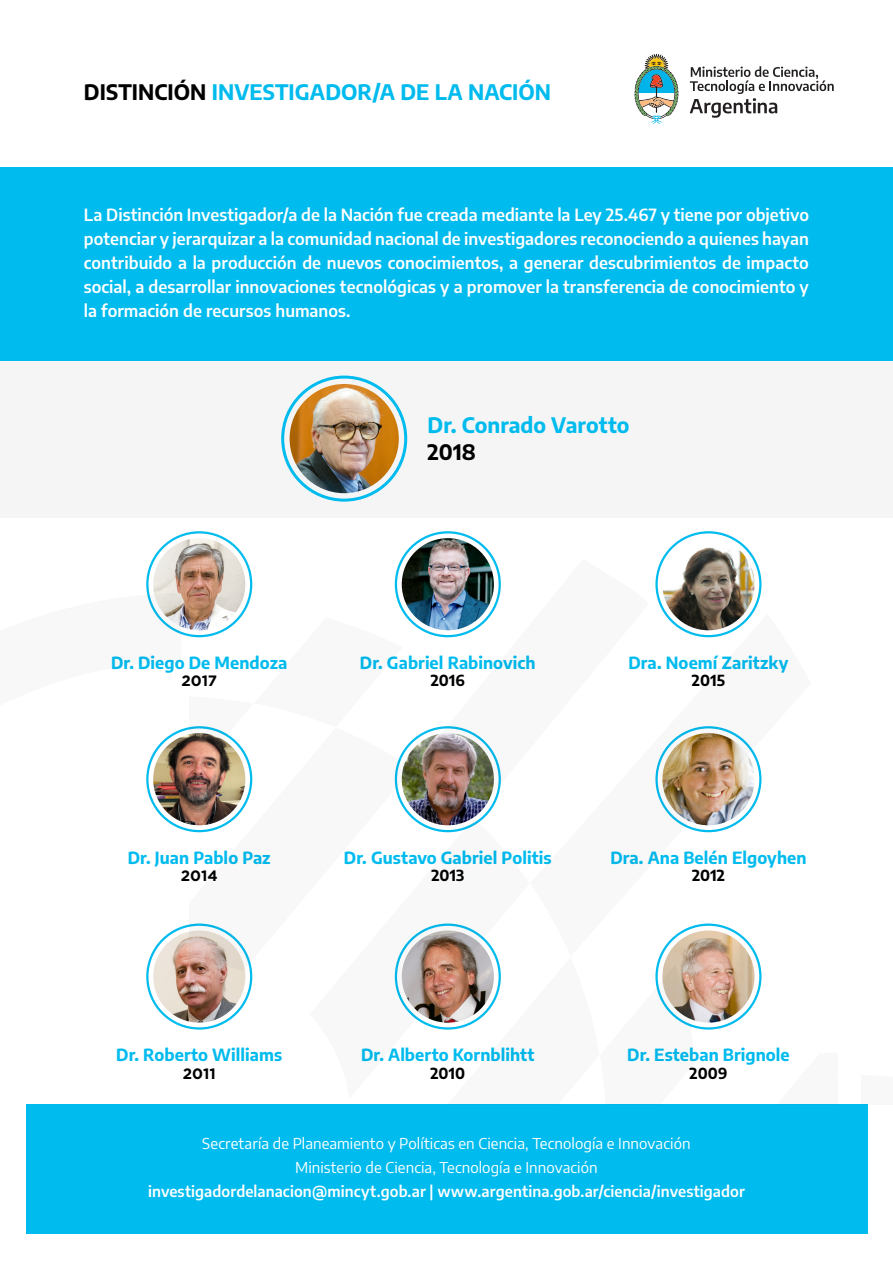
<style>
.page{position:relative;width:893px;height:1263px;background:#fff}
.page>*{position:absolute;margin:0;border:0;box-sizing:border-box;transform-origin:0 0}
.t1{font:700 21px "Encode Sans";color:#0be}
.t2{font:700 21px "Encode Sans";color:#000}
.t3{font:600 16.5px/24px "Encode Sans";color:#fff;text-align:justify}
.t4{font:700 16.5px "Encode Sans";letter-spacing:.005em;color:#0be}
.t5{font:15px/24px "Encode Sans";letter-spacing:.005em;color:#fff;text-align:center}
.t6{font:600 15px "Encode Sans";letter-spacing:.005em;color:#fff}
.t7{font:700 15px "Encode Sans";letter-spacing:.01em;color:#000}
.t8{font:700 15px "Gotham";color:#000}
.s1{color:#000}
</style>
<div class="page">
<div style="left:0;top:360px;width:893px;height:157px;background:#f0f0f1"></div>
<div style="left:27px;top:1104px;width:841px;height:130px;background:#0be"></div>
<div style="left:0;top:167px;width:893px;height:193px;background:#0be"></div>
<div style="left:281px;top:376px;width:126px;height:126px;border:3px solid #0be;border-radius:50%"></div>
<img style="left:290px;top:384px;width:109px;height:109px;border-radius:55px">
<img style="left:662px;top:538px;width:92px;height:92px;border-radius:46px">
<img style="left:662px;top:930px;width:92px;height:93px;border-radius:46px">
<img style="left:153px;top:538px;width:92px;height:92px;border-radius:46px">
<img style="left:153px;top:930px;width:92px;height:93px;border-radius:46px">
<img style="left:153px;top:733px;width:92px;height:92px;border-radius:46px">
<img style="left:402px;top:538px;width:92px;height:92px;border-radius:46px">
<svg style="left:634px;top:54px;width:44px;height:70px"></svg>
<svg style="left:690px;top:66px;width:144px;height:52px"></svg>
<svg style="left:146px;top:592px;width:35px;height:435px"></svg>
<img style="left:413px;top:558px;width:88px;height:259px">
<img style="left:655px;top:614px;width:107px;height:343px">
<svg style="left:198px;top:964px;width:498px;height:66px"></svg>
<svg style="left:530px;top:964px;width:70px;height:66px"></svg>
<svg style="left:189px;top:595px;width:214px;height:132px"></svg>
<svg style="left:309px;top:817px;width:221px;height:213px"></svg>
<svg style="left:189px;top:727px;width:224px;height:244px"></svg>
<p class="t1" style="left:84px;top:77px;width:469px"><span class="s1">DISTINCIÓN</span> INVESTIGADOR/A DE LA NACIÓN</p>
<p class="t3" style="left:84px;top:202px;width:727px">La Distinción Investigador/a de la Nación fue creada mediante la Ley 25.467 y tiene por objetivo potenciar y jerarquizar a la comunidad nacional de investigadores reconociendo a quienes hayan contribuido a la producción de nuevos conocimientos, a generar descubrimientos de impacto social, a desarrollar innovaciones tecnológicas y a promover la transferencia de conocimiento y la formación de recursos humanos.</p>
<p class="t1" style="left:428px;top:410px;width:203px">Dr. Conrado Varotto</p>
<p class="t2" style="left:428px;top:437px;width:50px">2018</p>
<p class="t4" style="left:111px;top:650px;width:178px">Dr. Diego De Mendoza</p>
<p class="t8" style="left:181px;top:671px;width:37px">2017</p>
<p class="t4" style="left:360px;top:650px;width:177px">Dr. Gabriel Rabinovich</p>
<p class="t7" style="left:431px;top:669px;width:36px">2016</p>
<p class="t4" style="left:628px;top:650px;width:162px">Dra. Noemí Zaritzky</p>
<p class="t7" style="left:692px;top:669px;width:35px">2015</p>
<p class="t4" style="left:128px;top:845px;width:144px">Dr. Juan Pablo Paz</p>
<p class="t8" style="left:181px;top:866px;width:38px">2014</p>
<p class="t4" style="left:344px;top:845px;width:209px">Dr. Gustavo Gabriel Politis</p>
<p class="t7" style="left:431px;top:864px;width:34px">2013</p>
<p class="t4" style="left:610px;top:845px;width:198px">Dra. Ana Belén Elgoyhen</p>
<p class="t7" style="left:692px;top:864px;width:34px">2012</p>
<p class="t4" style="left:116px;top:1042px;width:168px">Dr. Roberto Williams</p>
<p class="t8" style="left:183px;top:1063px;width:35px">2011</p>
<p class="t4" style="left:361px;top:1042px;width:175px">Dr. Alberto Kornblihtt</p>
<p class="t7" style="left:430px;top:1062px;width:36px">2010</p>
<p class="t4" style="left:627px;top:1042px;width:164px">Dr. Esteban Brignole</p>
<p class="t7" style="left:690px;top:1062px;width:39px">2009</p>
<p class="t5" style="left:202px;top:1131px;width:490px">Secretaría de Planeamiento y Políticas en Ciencia, Tecnología e Innovación<br>Ministerio de Ciencia, Tecnología e Innovación</p>
<p class="t6" style="left:148px;top:1181px;width:598px">investigadordelanacion@mincyt.gob.ar | www.argentina.gob.ar/ciencia/investigador</p>
</div>
